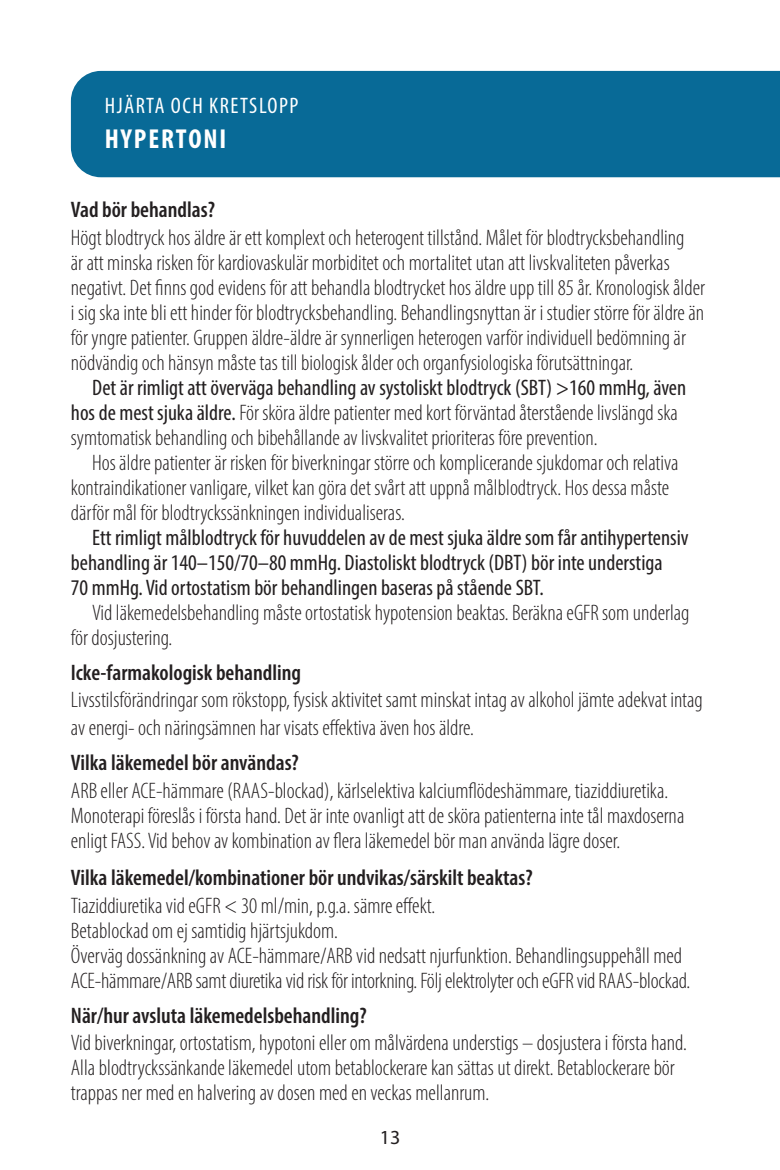
<style>
.page{position:relative;width:780px;height:1170px;background:#fff}
.page>*{position:absolute;margin:0;border:0;box-sizing:border-box;transform-origin:0 0}
.t1{font:700 condensed 27.5px "Myriad Pro";letter-spacing:.07em;color:#fff}
.t2{font:300 condensed 22.5px/25px "Myriad Pro";color:#231f20}
.t3{font:condensed 22.5px/25px "Myriad Pro";color:#231f20}
.t4{font:600 condensed 22.5px "Myriad Pro";color:#231f20}
.t5{font:condensed 22.5px "Myriad Pro";letter-spacing:.07em;color:#fff}
.t6{font:20px "Myriad Pro";color:#231f20}
.s1{font-weight:400}
</style>
<div class="page">
<div style="left:71px;top:71px;width:709px;height:106px;background:#086a97"></div>
<p class="t5" style="left:105px;top:92px;width:195px">HJÄRTA OCH KRETSLOPP</p>
<p class="t1" style="left:105px;top:121px;width:123px">HYPERTONI</p>
<p class="t4" style="left:71px;top:196px;width:146px">Vad bör behandlas?</p>
<p class="t2" style="left:71px;top:225px;width:635px">Högt blodtryck hos äldre är ett komplext och heterogent tillstånd. Målet för blodtrycksbehandling<br>är att minska risken för kardiovaskulär morbiditet och mortalitet utan att livskvaliteten påverkas negativt. Det finns god evidens för att behandla blodtrycket hos äldre upp till 85 år. Kronologisk ålder i sig ska inte bli ett hinder för blodtrycksbehandling. Behandlingsnyttan är i studier större för äldre än för yngre patienter. Gruppen äldre-äldre är synnerligen heterogen varför individuell bedömning är nödvändig och hänsyn måste tas till biologisk ålder och organfysiologiska förutsättningar.</p>
<p class="t2" style="left:71px;top:375px;width:616px;text-indent:21px"><span class="s1">Det är rimligt att överväga behandling av systoliskt blodtryck (SBT) &gt;160 mmHg, även hos de mest sjuka äldre.</span> För sköra äldre patienter med kort förväntad återstående livslängd ska symtomatisk behandling och bibehållande av livskvalitet prioriteras före prevention.</p>
<p class="t2" style="left:71px;top:449px;width:609px;text-indent:21px">Hos äldre patienter är risken för biverkningar större och komplicerande sjukdomar och relativa kontraindikationer vanligare, vilket kan göra det svårt att uppnå målblodtryck. Hos dessa måste därför mål för blodtryckssänkningen individualiseras.</p>
<p class="t3" style="left:71px;top:524px;width:619px;text-indent:21px">Ett rimligt målblodtryck för huvuddelen av de mest sjuka äldre som får antihypertensiv behandling är 140–150/70–80 mmHg. Diastoliskt blodtryck (DBT) bör inte understiga<br>70 mmHg. Vid ortostatism bör behandlingen baseras på stående SBT.</p>
<p class="t2" style="left:71px;top:599px;width:620px;text-indent:21px">Vid läkemedelsbehandling måste ortostatisk hypotension beaktas. Beräkna eGFR som underlag för dosjustering.</p>
<p class="t4" style="left:71px;top:658px;width:232px">Icke-farmakologisk behandling</p>
<p class="t2" style="left:71px;top:686px;width:633px;line-height:27.5px">Livsstilsförändringar som rökstopp, fysisk aktivitet samt minskat intag av alkohol jämte adekvat intag av energi- och näringsämnen har visats effektiva även hos äldre.</p>
<p class="t4" style="left:71px;top:748px;width:229px">Vilka läkemedel bör användas?</p>
<p class="t2" style="left:71px;top:777px;width:615px">ARB eller ACE-hämmare (RAAS-blockad), kärlselektiva kalciumflödeshämmare, tiaziddiuretika.<br>Monoterapi föreslås i första hand. Det är inte ovanligt att de sköra patienterna inte tål maxdoserna enligt FASS. Vid behov av kombination av flera läkemedel bör man använda lägre doser.</p>
<p class="t4" style="left:71px;top:863px;width:463px">Vilka läkemedel/kombinationer bör undvikas/särskilt beaktas?</p>
<p class="t2" style="left:71px;top:892px;width:621px">Tiaziddiuretika vid eGFR &lt; 30 ml/min, p.g.a. sämre effekt.<br>Betablockad om ej samtidig hjärtsjukdom.<br>Överväg dossänkning av ACE-hämmare/ARB vid nedsatt njurfunktion. Behandlingsuppehåll med ACE-hämmare/ARB samt diuretika vid risk för intorkning. Följ elektrolyter och eGFR vid RAAS-blockad.</p>
<p class="t4" style="left:71px;top:1001px;width:297px">När/hur avsluta läkemedelsbehandling?</p>
<p class="t2" style="left:71px;top:1029px;width:617px">Vid biverkningar, ortostatism, hypotoni eller om målvärdena understigs – dosjustera i första hand.<br>Alla blodtryckssänkande läkemedel utom betablockerare kan sättas ut direkt. Betablockerare bör trappas ner med en halvering av dosen med en veckas mellanrum.</p>
<p class="t6" style="left:380px;top:1125px;width:22px">13</p>
</div>
